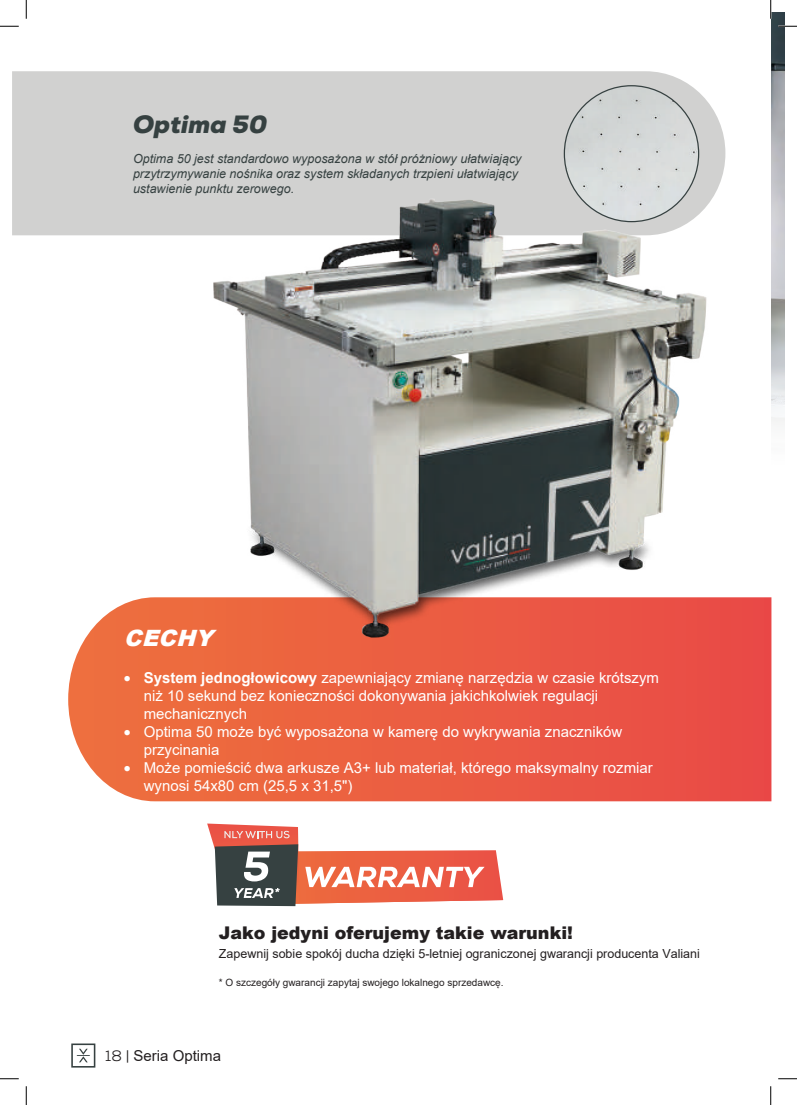
<style>
.page{position:relative;width:797px;height:1105px;background:#fff}
.page>*{position:absolute;margin:0;border:0;box-sizing:border-box;transform-origin:0 0}
.t1{font:italic 900 25px "Nexa";color:#364141}
.t2{font:italic 900 22.5px "Arial";color:#fff}
.t3{font:900 17.5px "Arial";color:#231f20}
.t4{font:15px/18px "Arial";color:#fff}
.t5{font:15px "Arial";color:#231f20}
.t6{font:italic 12.5px/15px "Arial";color:#364141}
.t7{font:12.5px "Arial";color:#231f20}
.t8{font:10px "Arial";color:#231f20}
.s1{font-weight:700}
.s2{font-family:"Nexa"}
</style>
<div class="page">
<svg style="left:71px;top:1043px;width:24px;height:24px"></svg>
<img style="left:771px;top:12px;width:14px;height:411px">
<svg style="left:68px;top:597px;width:703px;height:204px;background:#ec6348"></svg>
<div style="left:12px;top:71px;width:713px;height:164px;background:#d1d1d0"></div>
<img style="left:564px;top:86px;width:134px;height:71px">
<img style="left:167px;top:157px;width:588px;height:503px">
<svg style="left:207px;top:823px;width:296px;height:83px"></svg>
<svg style="left:0;top:25px;width:19px;height:2px"></svg>
<svg style="left:778px;top:25px;width:19px;height:2px"></svg>
<svg style="left:0;top:1078px;width:19px;height:1px"></svg>
<svg style="left:778px;top:1078px;width:19px;height:1px"></svg>
<svg style="left:25px;top:0;width:2px;height:19px"></svg>
<svg style="left:25px;top:1086px;width:2px;height:19px"></svg>
<svg style="left:770px;top:0;width:1px;height:19px"></svg>
<svg style="left:770px;top:1086px;width:1px;height:19px"></svg>
<h1 class="t1" style="left:133px;top:108px;width:136px">Optima 50</h1>
<p class="t6" style="left:133px;top:152px;width:390px">Optima 50 jest standardowo wyposażona w stół próżniowy ułatwiający przytrzymywanie nośnika oraz system składanych trzpieni ułatwiający ustawienie punktu zerowego.</p>
<h2 class="t2" style="left:124px;top:621px;width:99px">CECHY</h2>
<p class="t4" style="left:144px;top:669px;width:517px;text-indent:-20px">• <span class="s1">System jednogłowicowy</span> zapewniający zmianę narzędzia w czasie krótszym niż 10 sekund bez konieczności dokonywania jakichkolwiek regulacji mechanicznych</p>
<p class="t4" style="left:144px;top:723px;width:480px;text-indent:-20px">• Optima 50 może być wyposażona w kamerę do wykrywania znaczników przycinania</p>
<p class="t4" style="left:144px;top:759px;width:510px;text-indent:-20px">• Może pomieścić dwa arkusze A3+ lub materiał, którego maksymalny rozmiar wynosi 54x80 cm (25,5 x 31,5")</p>
<p class="t3" style="left:219px;top:920px;width:355px">Jako jedyni oferujemy takie warunki!</p>
<p class="t7" style="left:219px;top:945px;width:482px">Zapewnij sobie spokój ducha dzięki 5-letniej ograniczonej gwarancji producenta Valiani</p>
<p class="t8" style="left:219px;top:976px;width:286px">* O szczegóły gwarancji zapytaj swojego lokalnego sprzedawcę.</p>
<p class="t5" style="left:105px;top:1045px;width:117px"><span class="s2">18 |</span> Seria Optima</p>
</div>
